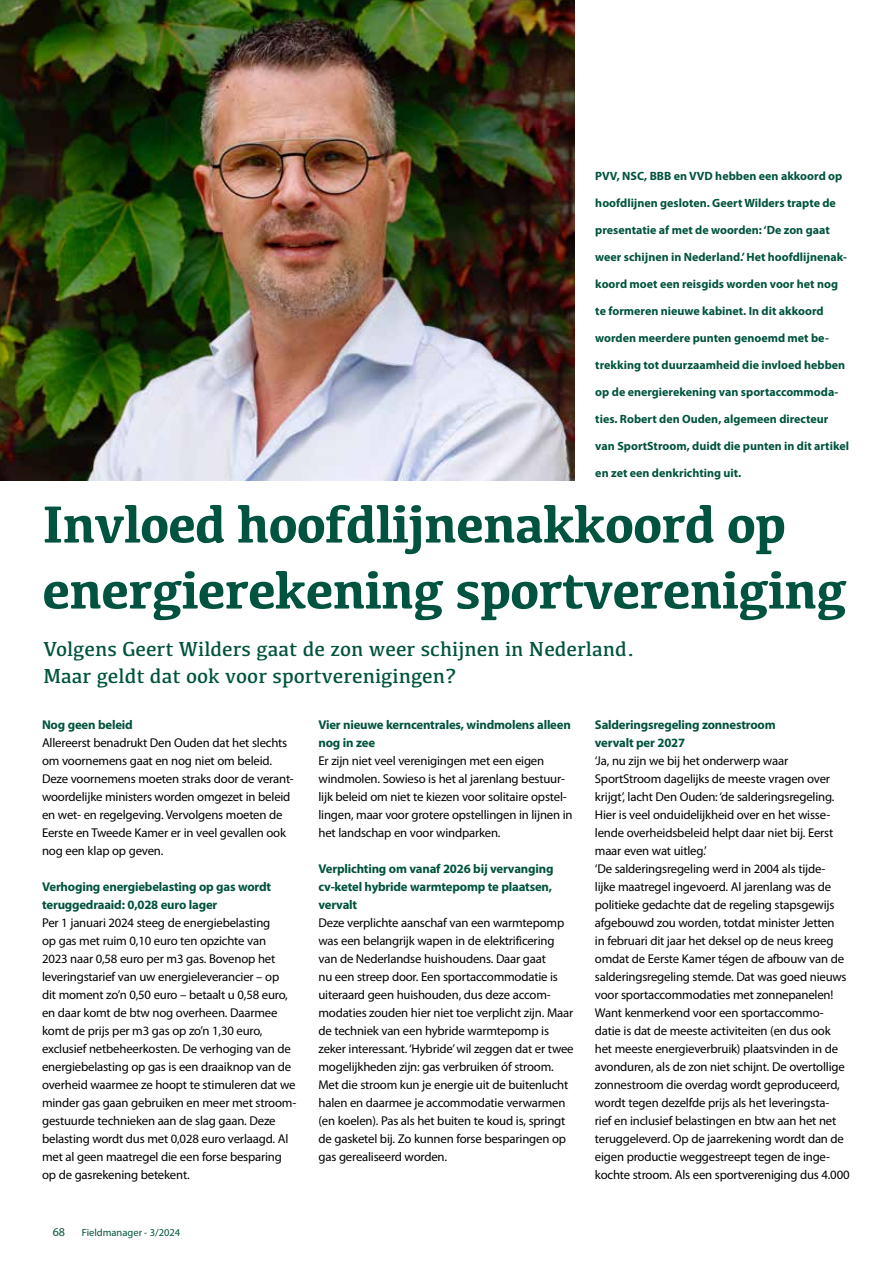
<style>
.page{position:relative;width:893px;height:1263px;background:#fff}
.page>*{position:absolute;margin:0;border:0;box-sizing:border-box;transform-origin:0 0}
.t1{font:700 54px/66px "Kefa";letter-spacing:-.02em;color:#00533e}
.t2{font:21px/27px "Kefa";color:#00533e}
.t3{font:12.75px/18px "Myriad Pro";letter-spacing:-.015em;color:#000}
.t4{font:700 12.75px/18px "Myriad Pro";letter-spacing:-.015em;color:#00533e}
.t5{font:700 12px "Myriad Pro";color:#00533e}
.t6{font:12px "Myriad Pro";color:#00533e}
.t7{font:10.5px "Myriad Pro";color:#00533e}
</style>
<div class="page">
<img style="left:0;top:0;width:574px;height:480px">
<p class="t5" style="left:595px;top:168px;width:248px">PVV, NSC, BBB en VVD hebben een akkoord op</p>
<p class="t5" style="left:595px;top:195px;width:242px">hoofdlijnen gesloten. Geert Wilders trapte de</p>
<p class="t5" style="left:595px;top:222px;width:236px">presentatie af met de woorden: ‘De zon gaat</p>
<p class="t5" style="left:595px;top:249px;width:253px">weer schijnen in Nederland.’ Het hoofdlijnenak-</p>
<p class="t5" style="left:595px;top:276px;width:244px">koord moet een reisgids worden voor het nog</p>
<p class="t5" style="left:595px;top:303px;width:230px">te formeren nieuwe kabinet. In dit akkoord</p>
<p class="t5" style="left:595px;top:330px;width:235px">worden meerdere punten genoemd met be-</p>
<p class="t5" style="left:595px;top:357px;width:251px">trekking tot duurzaamheid die invloed hebben</p>
<p class="t5" style="left:595px;top:384px;width:244px">op de energierekening van sportaccommoda-</p>
<p class="t5" style="left:595px;top:411px;width:235px">ties. Robert den Ouden, algemeen directeur</p>
<p class="t5" style="left:595px;top:438px;width:255px">van SportStroom, duidt die punten in dit artikel</p>
<p class="t5" style="left:595px;top:465px;width:147px">en zet een denkrichting uit.</p>
<h1 class="t1" style="left:42px;top:488px;width:806px">Invloed hoofdlijnenakkoord op energierekening sportvereniging</h1>
<h2 class="t2" style="left:43px;top:634px;width:593px">Volgens Geert Wilders gaat de zon weer schijnen in Nederland.<br>Maar geldt dat ook voor sportverenigingen?</h2>
<p class="t4" style="left:42px;top:715px;width:92px">Nog geen beleid</p>
<p class="t3" style="left:42px;top:734px;width:253px">Allereerst benadrukt Den Ouden dat het slechts om voornemens gaat en nog niet om beleid.<br>Deze voornemens moeten straks door de verant&shy;woordelijke ministers worden omgezet in beleid en wet- en regelgeving. Vervolgens moeten de Eerste en Tweede Kamer er in veel gevallen ook nog een klap op geven.</p>
<p class="t4" style="left:42px;top:877px;width:231px">Verhoging energiebelasting op gas wordt teruggedraaid: 0,028 euro lager</p>
<p class="t3" style="left:42px;top:914px;width:256px">Per 1 januari 2024 steeg de energiebelasting<br>op gas met ruim 0,10 euro ten opzichte van<br>2023 naar 0,58 euro per m3 gas. Bovenop het leveringstarief van uw energieleverancier – op dit moment zo’n 0,50 euro – betaalt u 0,58 euro, en daar komt de btw nog overheen. Daarmee komt de prijs per m3 gas op zo’n 1,30 euro, exclusief netbeheerkosten. De verhoging van de energiebelasting op gas is een draaiknop van de overheid waarmee ze hoopt te stimuleren dat we minder gas gaan gebruiken en meer met stroom&shy;gestuurde technieken aan de slag gaan. Deze belasting wordt dus met 0,028 euro verlaagd. Al met al geen maatregel die een forse besparing op de gasrekening betekent.</p>
<p class="t6" style="left:53px;top:1224px;width:14px">68</p>
<p class="t7" style="left:82px;top:1226px;width:100px">Fieldmanager - 3/2024</p>
<p class="t4" style="left:318px;top:715px;width:254px">Vier nieuwe kerncentrales, windmolens alleen nog in zee</p>
<p class="t3" style="left:318px;top:752px;width:256px">Er zijn niet veel verenigingen met een eigen windmolen. Sowieso is het al jarenlang bestuur&shy;lijk beleid om niet te kiezen voor solitaire opstel&shy;lingen, maar voor grotere opstellingen in lijnen in het landschap en voor windparken.</p>
<p class="t4" style="left:318px;top:859px;width:237px;text-align:justify">Verplichting om vanaf 2026 bij vervanging cv-ketel hybride warmtepomp te plaatsen, vervalt</p>
<p class="t3" style="left:318px;top:914px;width:257px">Deze verplichte aanschaf van een warmtepomp was een belangrijk wapen in de elektrificering van de Nederlandse huishoudens. Daar gaat<br>nu een streep door. Een sportaccommodatie is uiteraard geen huishouden, dus deze accom&shy;modaties zouden hier niet toe verplicht zijn. Maar de techniek van een hybride warmtepomp is zeker interessant. ‘Hybride’ wil zeggen dat er twee mogelijkheden zijn: gas verbruiken óf stroom.<br>Met die stroom kun je energie uit de buitenlucht halen en daarmee je accommodatie verwarmen (en koelen). Pas als het buiten te koud is, springt de gasketel bij. Zo kunnen forse besparingen op gas gerealiseerd worden.</p>
<p class="t4" style="left:595px;top:715px;width:182px">Salderingsregeling zonnestroom vervalt per 2027</p>
<p class="t3" style="left:595px;top:752px;width:256px">‘Ja, nu zijn we bij het onderwerp waar SportStroom dagelijks de meeste vragen over krijgt’, lacht Den Ouden: ‘de salderingsregeling.<br>Hier is veel onduidelijkheid over en het wisse&shy;lende overheidsbeleid helpt daar niet bij. Eerst maar even wat uitleg.’<br>‘De salderingsregeling werd in 2004 als tijde-<br>lijke maatregel ingevoerd. Al jarenlang was de politieke gedachte dat de regeling stapsgewijs afgebouwd zou worden, totdat minister Jetten<br>in februari dit jaar het deksel op de neus kreeg omdat de Eerste Kamer tégen de afbouw van de salderingsregeling stemde. Dat was goed nieuws voor sportaccommodaties met zonnepanelen!<br>Want kenmerkend voor een sportaccommo&shy;datie is dat de meeste activiteiten (en dus ook het meeste energieverbruik) plaatsvinden in de avonduren, als de zon niet schijnt. De overtollige zonnestroom die overdag wordt geproduceerd, wordt tegen dezelfde prijs als het leveringsta-<br>rief en inclusief belastingen en btw aan het net teruggeleverd. Op de jaarrekening wordt dan de eigen productie weggestreept tegen de inge&shy;kochte stroom. Als een sportvereniging dus 4.000</p>
</div>
